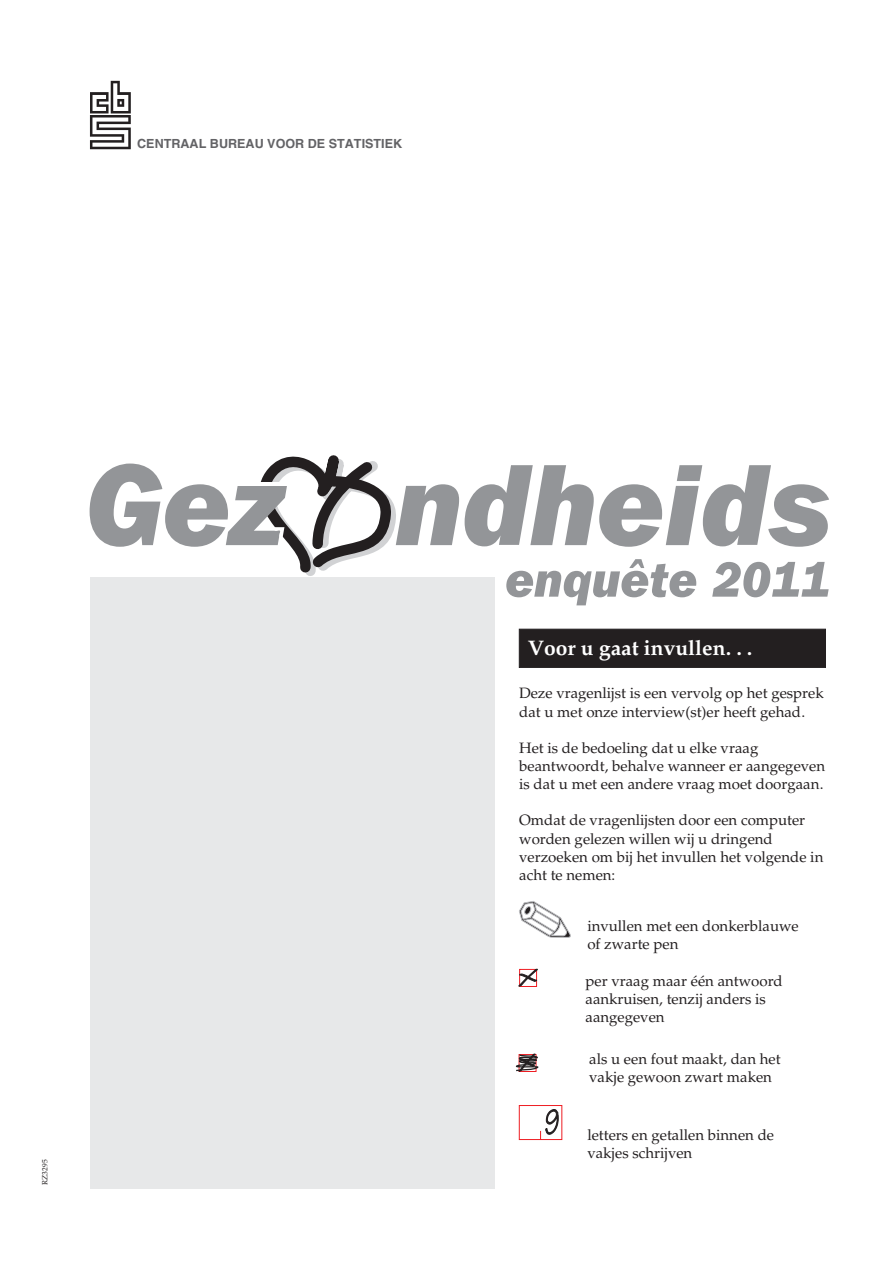
<style>
.page{position:relative;width:893px;height:1263px;background:#fff}
.page>*{position:absolute;margin:0;border:0;box-sizing:border-box;transform-origin:0 0}
.t1{font:700 21px "Palm Springs";color:#fff}
.t2{font:15px/18.1px "Palm Springs";color:#231f20}
.t3{font:700 12.6px "Switzerland";color:#636366}
.t4{font:7.5px "Palm Springs";color:#231f20}
</style>
<div class="page">
<svg style="left:90px;top:81px;width:41px;height:68px"></svg>
<div style="left:519px;top:629px;width:307px;height:38px;background:#231f20;border:1px solid #231f20"></div>
<svg style="left:519px;top:901px;width:52px;height:36px"></svg>
<div style="left:90px;top:577px;width:405px;height:611px;background:#e7e8e9"></div>
<svg style="left:274px;top:455px;width:122px;height:121px"></svg>
<svg style="left:396px;top:465px;width:433px;height:82px"></svg>
<svg style="left:90px;top:463px;width:197px;height:84px"></svg>
<svg style="left:506px;top:559px;width:323px;height:46px"></svg>
<svg style="left:518px;top:1105px;width:45px;height:35px"></svg>
<svg style="left:515px;top:969px;width:24px;height:103px"></svg>
<p class="t3" style="left:137px;top:136px;width:267px">CENTRAAL BUREAU VOOR DE STATISTIEK</p>
<p class="t4" style="left:42px;top:1185px;width:27px;rotate:-90deg">RZ3295</p>
<h1 class="t1" style="left:528px;top:640px;width:225px">Voor u gaat invullen. . .</h1>
<p class="t2" style="left:519px;top:686px;width:306px">Deze vragenlijst is een vervolg op het gesprek dat u met onze interview(st)er heeft gehad.</p>
<p class="t2" style="left:519px;top:740px;width:308px">Het is de bedoeling dat u elke vraag beantwoordt, behalve wanneer er aangegeven is dat u met een andere vraag moet doorgaan.</p>
<p class="t2" style="left:519px;top:813px;width:306px">Omdat de vragenlijsten door een computer worden gelezen willen wij u dringend verzoeken om bij het invullen het volgende in acht te nemen:</p>
<p class="t2" style="left:587px;top:919px;width:213px">invullen met een donkerblauwe of zwarte pen</p>
<p class="t2" style="left:585px;top:973px;width:199px">per vraag maar één antwoord aankruisen, tenzij anders is aangegeven</p>
<p class="t2" style="left:589px;top:1051px;width:193px">als u een fout maakt, dan het vakje gewoon zwart maken</p>
<p class="t2" style="left:587px;top:1127px;width:188px">letters en getallen binnen de vakjes schrijven</p>
</div>
